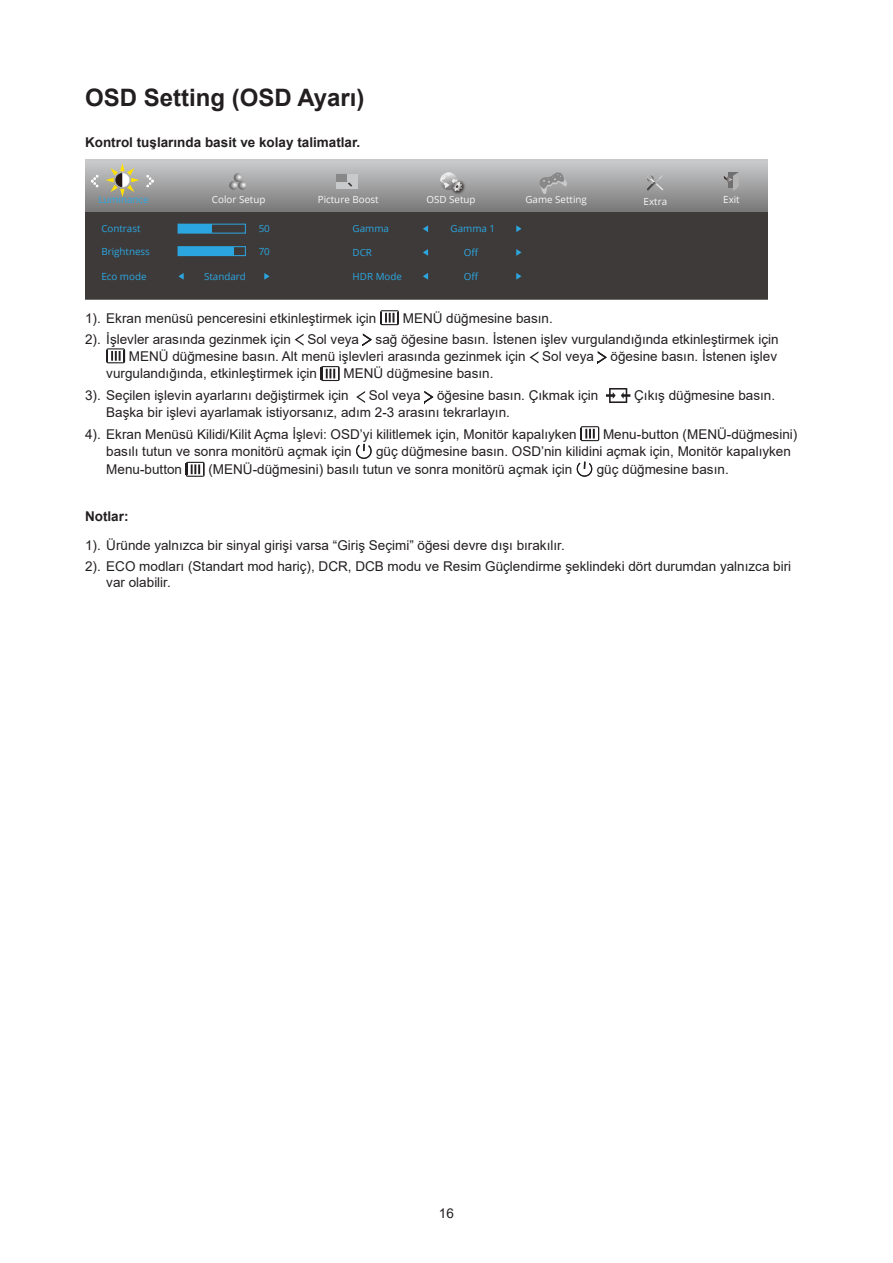
<style>
.page{position:relative;width:893px;height:1263px;background:#fff}
.page>*{position:absolute;margin:0;border:0;box-sizing:border-box;transform-origin:0 0}
.Heading_2{font:700 24px "Arial";color:#231f20}
.t1{font:13.5px/16.2px "Arial";color:#231f20}
.content_bold{font:700 13.5px "Arial";color:#231f20}
.t2{font:9.75px "Open Sans";color:#2ca6e0}
.t3{font:9.75px "Open Sans";color:#f7f7f7}
</style>
<div class="page">
<svg style="left:85px;top:160px;width:683px;height:52px;background:#a0a0a1"></svg>
<div style="left:85px;top:212px;width:683px;height:87px;background:#3e3a39"></div>
<svg style="left:91px;top:175px;width:8px;height:12px"></svg>
<svg style="left:146px;top:175px;width:8px;height:12px"></svg>
<svg style="left:105px;top:163px;width:34px;height:34px"></svg>
<svg style="left:229px;top:173px;width:18px;height:17px"></svg>
<div style="left:336px;top:174px;width:21px;height:15px;background:#c8c9ca"></div>
<div style="left:336px;top:174px;width:11px;height:8px;background:#888"></div>
<svg style="left:348px;top:182px;width:4px;height:5px"></svg>
<img style="left:449px;top:178px;width:18px;height:18px">
<svg style="left:440px;top:172px;width:23px;height:19px"></svg>
<svg style="left:724px;top:172px;width:15px;height:19px"></svg>
<svg style="left:646px;top:175px;width:18px;height:16px"></svg>
<div style="left:178px;top:224px;width:68px;height:9px;border:1px solid #2ca6e0"></div>
<div style="left:178px;top:224px;width:34px;height:9px;background:#2ca6e0"></div>
<div style="left:178px;top:246px;width:68px;height:10px;border:1px solid #2ca6e0"></div>
<div style="left:178px;top:247px;width:55px;height:9px;background:#2ca6e0"></div>
<svg style="left:178px;top:273px;width:6px;height:7px"></svg>
<svg style="left:264px;top:273px;width:6px;height:7px"></svg>
<svg style="left:423px;top:225px;width:5px;height:7px"></svg>
<svg style="left:516px;top:225px;width:6px;height:7px"></svg>
<svg style="left:423px;top:249px;width:5px;height:7px"></svg>
<svg style="left:516px;top:249px;width:6px;height:7px"></svg>
<svg style="left:423px;top:273px;width:5px;height:7px"></svg>
<svg style="left:516px;top:273px;width:6px;height:7px"></svg>
<svg style="left:539px;top:172px;width:28px;height:22px"></svg>
<svg style="left:380px;top:310px;width:19px;height:15px"></svg>
<svg style="left:295px;top:334px;width:9px;height:12px"></svg>
<svg style="left:363px;top:334px;width:9px;height:12px"></svg>
<svg style="left:106px;top:348px;width:19px;height:15px"></svg>
<svg style="left:530px;top:351px;width:8px;height:12px"></svg>
<svg style="left:598px;top:351px;width:9px;height:12px"></svg>
<svg style="left:321px;top:366px;width:19px;height:15px"></svg>
<svg style="left:356px;top:391px;width:9px;height:12px"></svg>
<svg style="left:424px;top:391px;width:9px;height:12px"></svg>
<svg style="left:606px;top:388px;width:24px;height:15px"></svg>
<svg style="left:580px;top:426px;width:19px;height:15px"></svg>
<svg style="left:356px;top:444px;width:16px;height:15px"></svg>
<svg style="left:186px;top:462px;width:19px;height:15px"></svg>
<svg style="left:576px;top:462px;width:17px;height:15px"></svg>
<p class="Heading_2" style="left:85px;top:80px;width:281px">OSD Setting (OSD Ayarı)</p>
<p class="content_bold" style="left:85px;top:132px;width:277px">Kontrol tuşlarında basit ve kolay talimatlar.</p>
<p class="t2" style="left:98px;top:193px;width:52px">Luminance</p>
<p class="t3" style="left:212px;top:193px;width:55px">Color Setup</p>
<p class="t3" style="left:318px;top:193px;width:63px">Picture Boost</p>
<p class="t3" style="left:426px;top:193px;width:51px">OSD Setup</p>
<p class="t3" style="left:644px;top:195px;width:25px">Extra</p>
<p class="t3" style="left:723px;top:193px;width:18px">Exit</p>
<p class="t2" style="left:101px;top:222px;width:41px">Contrast</p>
<p class="t2" style="left:259px;top:222px;width:13px">50</p>
<p class="t2" style="left:101px;top:245px;width:50px">Brightness</p>
<p class="t2" style="left:259px;top:245px;width:13px">70</p>
<p class="t2" style="left:101px;top:270px;width:47px">Eco mode</p>
<p class="t2" style="left:204px;top:270px;width:43px">Standard</p>
<p class="t3" style="left:525px;top:193px;width:63px">Game Setting</p>
<p class="t2" style="left:353px;top:222px;width:38px">Gamma</p>
<p class="t2" style="left:451px;top:222px;width:46px">Gamma 1</p>
<p class="t2" style="left:353px;top:246px;width:21px">DCR</p>
<p class="t2" style="left:464px;top:246px;width:16px">Off</p>
<p class="t2" style="left:353px;top:270px;width:51px">HDR Mode</p>
<p class="t2" style="left:464px;top:270px;width:16px">Off</p>
<p class="t1" style="left:85px;top:310px;width:293px">1). Ekran menüsü penceresini etkinleştirmek için</p>
<p class="t1" style="left:403px;top:310px;width:152px">MENÜ düğmesine basın.</p>
<p class="t1" style="left:85px;top:331px;width:695px">2). İşlevler arasında gezinmek için Sol veya sağ öğesine basın. İstenen işlev vurgulandığında etkinleştirmek için</p>
<p class="t1" style="left:129px;top:348px;width:650px">MENÜ düğmesine basın. Alt menü işlevleri arasında gezinmek için Sol veya öğesine basın. İstenen işlev</p>
<p class="t1" style="left:106px;top:365px;width:212px">vurgulandığında, etkinleştirmek için</p>
<p class="t1" style="left:343px;top:365px;width:152px">MENÜ düğmesine basın.</p>
<p class="t1" style="left:85px;top:387px;width:265px">3). Seçilen işlevin ayarlarını değiştirmek için</p>
<p class="t1" style="left:369px;top:387px;width:231px">Sol veya öğesine basın. Çıkmak için</p>
<p class="t1" style="left:634px;top:387px;width:143px">Çıkış düğmesine basın.</p>
<p class="t1" style="left:106px;top:404px;width:405px">Başka bir işlevi ayarlamak istiyorsanız, adım 2-3 arasını tekrarlayın.</p>
<p class="t1" style="left:85px;top:426px;width:493px">4). Ekran Menüsü Kilidi/Kilit Açma İşlevi: OSD’yi kilitlemek için, Monitör kapalıyken</p>
<p class="t1" style="left:603px;top:426px;width:196px">Menu-button (MENÜ-düğmesini)</p>
<p class="t1" style="left:106px;top:443px;width:247px">basılı tutun ve sonra monitörü açmak için</p>
<p class="t1" style="left:376px;top:443px;width:416px">güç düğmesine basın. OSD’nin kilidini açmak için, Monitör kapalıyken</p>
<p class="t1" style="left:106px;top:461px;width:77px">Menu-button</p>
<p class="t1" style="left:208px;top:461px;width:365px">(MENÜ-düğmesini) basılı tutun ve sonra monitörü açmak için</p>
<p class="t1" style="left:597px;top:461px;width:134px">güç düğmesine basın.</p>
<p class="content_bold" style="left:85px;top:507px;width:45px">Notlar:</p>
<p class="t1" style="left:85px;top:537px;width:481px">1). Üründe yalnızca bir sinyal girişi varsa “Giriş Seçimi” öğesi devre dışı bırakılır.</p>
<p class="t1" style="left:106px;top:558px;width:686px;text-indent:-21px">2). ECO modları (Standart mod hariç), DCR, DCB modu ve Resim Güçlendirme şeklindeki dört durumdan yalnızca biri var olabilir.</p>
<p class="t1" style="left:439px;top:1205px;width:17px">16</p>
</div>
